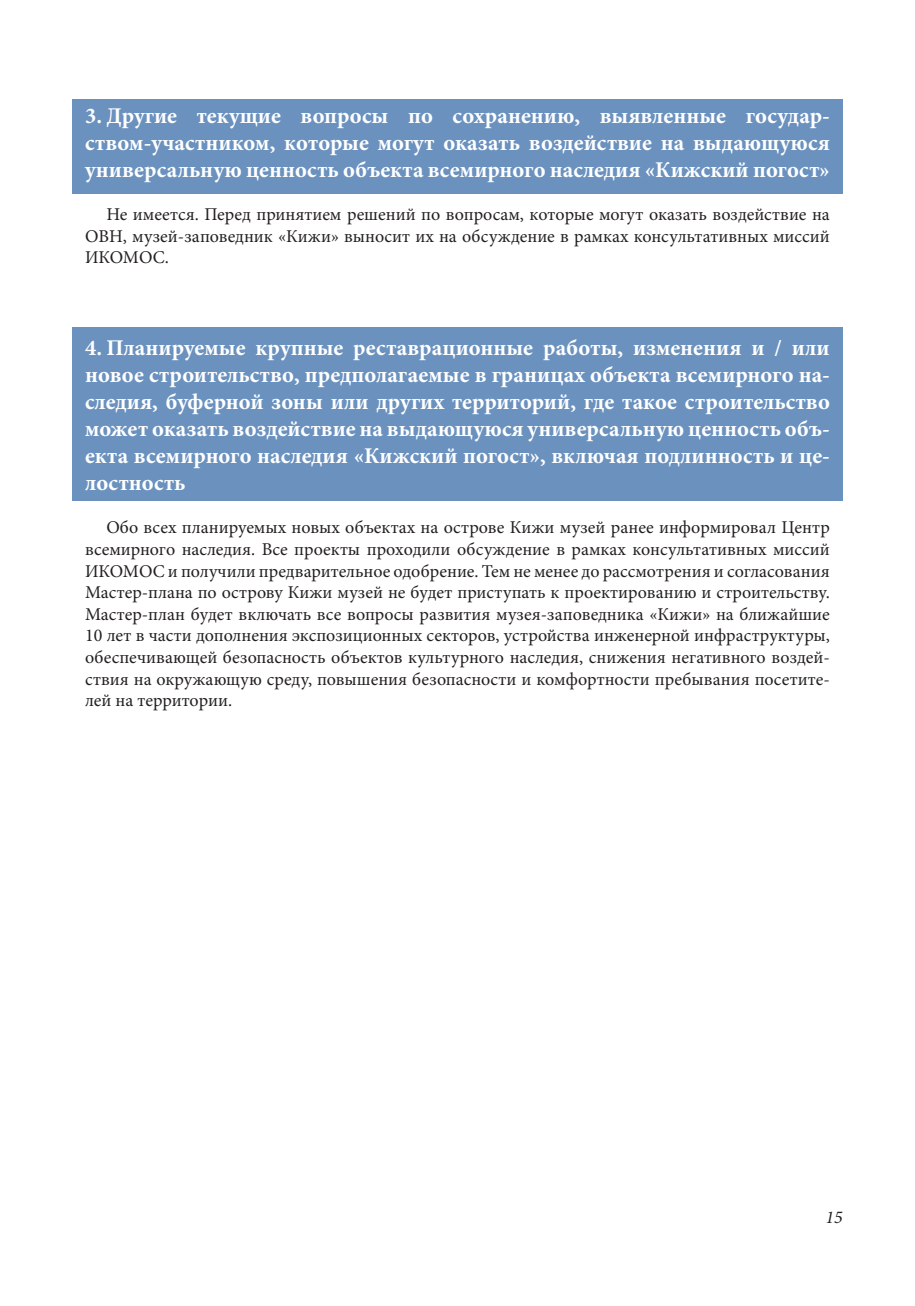
<style>
.page{position:relative;width:915px;height:1306px;background:#fff}
.page>*{position:absolute;margin:0;border:0;box-sizing:border-box;transform-origin:0 0}
.t1{font:700 22.5px/27px "Minion Pro";color:#fff;text-align:justify}
.t2{font:18px/21.6px "Minion Pro";color:#231f20;text-align:justify}
.t3{font:italic 18px "Minion Pro";color:#231f20}
</style>
<div class="page">
<div style="left:72px;top:327px;width:770px;height:174px;background:#6b92bf"></div>
<div style="left:72px;top:99px;width:770px;height:94px;background:#6b92bf"></div>
<p class="t1" style="left:85px;top:102px;width:746px">3. Другие текущие вопросы по сохранению, выявленные государ&shy;ством-участником, которые могут оказать воздействие на выдающуюся универсальную ценность объекта всемирного наследия «Кижский погост»</p>
<p class="t2" style="left:85px;top:203px;width:746px;text-indent:21px">Не имеется. Перед принятием решений по вопросам, которые могут оказать воздействие на ОВН, музей-заповедник «Кижи» выносит их на обсуждение в рамках консультативных миссий ИКОМОС.</p>
<p class="t1" style="left:85px;top:334px;width:746px">4. Планируемые крупные реставрационные работы, изменения и / или новое строительство, предполагаемые в границах объекта всемирного на&shy;следия, буферной зоны или других территорий, где такое строительство может оказать воздействие на выдающуюся универсальную ценность объ&shy;екта всемирного наследия «Кижский погост», включая подлинность и це&shy;лостность</p>
<p class="t2" style="left:85px;top:517px;width:746px;text-indent:21px">Обо всех планируемых новых объектах на острове Кижи музей ранее информировал Центр всемирного наследия. Все проекты проходили обсуждение в рамках консультативных миссий ИКОМОС и получили предварительное одобрение. Тем не менее до рассмотрения и согласования Мастер-плана по острову Кижи музей не будет приступать к проектированию и строительству.<br>Мастер-план будет включать все вопросы развития музея-заповедника «Кижи» на ближайшие 10 лет в части дополнения экспозиционных секторов, устройства инженерной инфраструктуры, обеспечивающей безопасность объектов культурного наследия, снижения негативного воздей&shy;ствия на окружающую среду, повышения безопасности и комфортности пребывания посетите&shy;лей на территории.</p>
<p class="t3" style="left:825px;top:1205px;width:19px">15</p>
</div>
